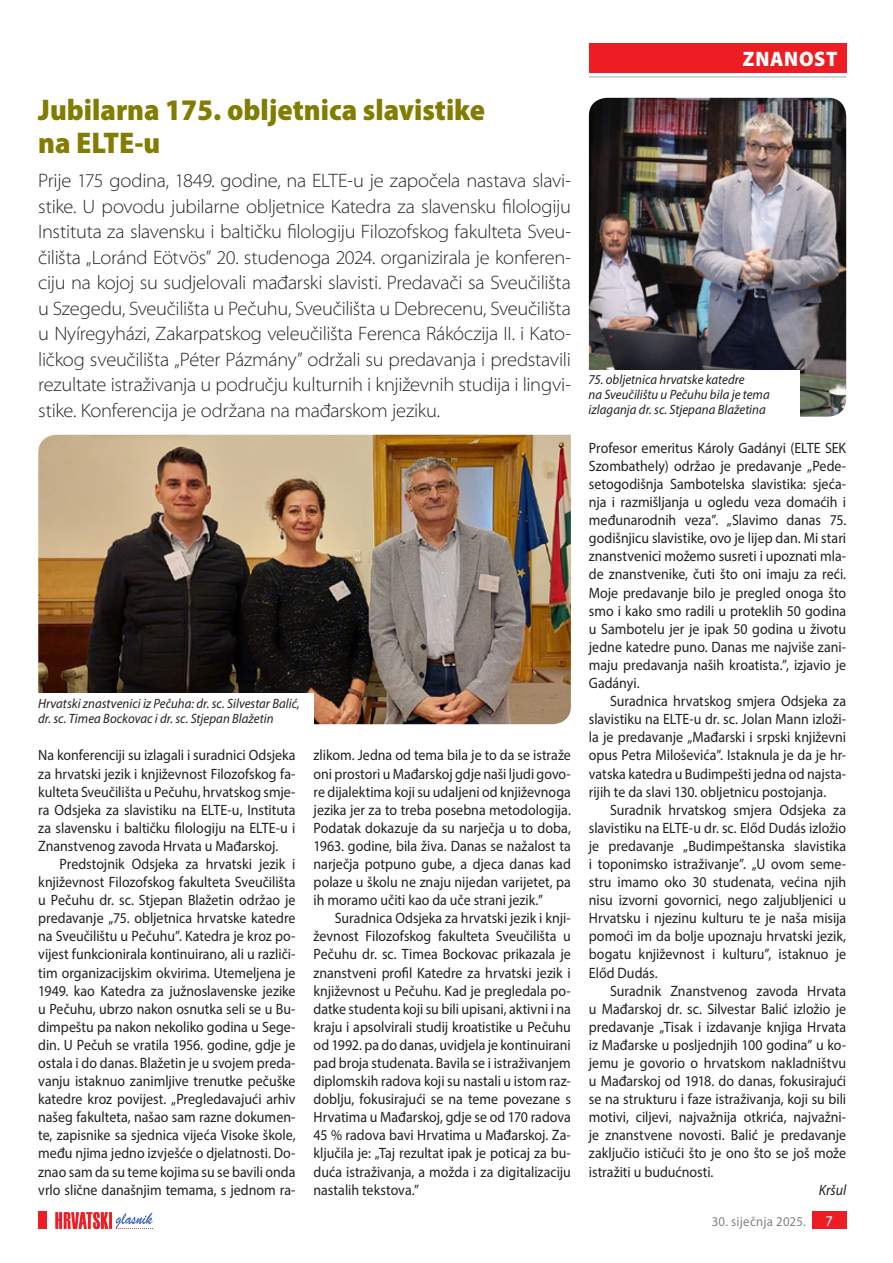
<style>
.page{position:relative;width:893px;height:1263px;background:#fff}
.page>*{position:absolute;margin:0;border:0;box-sizing:border-box;transform-origin:0 0}
.t1{font:900 semi-condensed 30px/33px "Myriad Pro";color:#827c00}
.t2{font:900 21px "Myriad Pro";color:#fff;scale:.95 1}
.t3{font:300 semi-expanded 19.5px/25.5px "Myriad Pro";letter-spacing:-.015em;color:#231f20;text-align:justify;scale:.95 1}
.t4{font:15px/18.1px "Myriad Pro";color:#231f20;text-align:justify;scale:.93 1}
.t5{font:italic 15px "Myriad Pro";color:#231f20;scale:.93 1}
.t6{font:15px "Myriad Pro";color:#fff;scale:.95 1}
.t7{font:italic 13.5px/15px "Myriad Pro";color:#231f20;scale:.95 1}
.t8{font:13.5px "Myriad Pro";letter-spacing:.02em;color:#808285;scale:.95 1}
</style>
<div class="page">
<hr style="left:589px;top:77px;width:257px;height:1px;background:#a8a9ad">
<div style="left:812px;top:1212px;width:34px;height:17px;background:#ee1d23"></div>
<div style="left:38px;top:1212px;width:9px;height:17px;background:#ee1d23"></div>
<svg style="left:55px;top:1212px;width:98px;height:17px"></svg>
<div style="left:589px;top:43px;width:257px;height:30px;background:#ee1d23"></div>
<img style="left:589px;top:98px;width:257px;height:319px">
<img style="left:38px;top:435px;width:533px;height:289px">
<div style="left:584px;top:370px;width:215px;height:65px;background:#fff"></div>
<div style="left:34px;top:693px;width:280px;height:49px;background:#fff"></div>
<h1 class="t1" style="left:38px;top:93px;width:448px">Jubilarna 175. obljetnica slavistike na ELTE</h1>
<h1 class="t1" style="left:134px;top:126px;width:27px">-u</h1>
<p class="t3" style="left:38px;top:168px;width:562px">Prije 175 godina, 1849. godine, na ELTE-u je započela nastava slavi&shy;stike. U povodu jubilarne obljetnice Katedra za slavensku filologiju Instituta za slavensku i baltičku filologiju Filozofskog fakulteta Sveu&shy;čilišta „Loránd Eötvös” 20. studenoga 2024. organizirala je konferen&shy;ciju na kojoj su sudjelovali mađarski slavisti. Predavači sa Sveučilišta u Szegedu, Sveučilišta u Pečuhu, Sveučilišta u Debrecenu, Sveučilišta u Nyíregyházi, Zakarpatskog veleučilišta Ferenca Rákóczija II. i Kato&shy;ličkog sveučilišta „Péter Pázmány” održali su predavanja i predstavili rezultate istraživanja u području kulturnih i književnih studija i lingvi&shy;stike. Konferencija je održana na mađarskom jeziku.</p>
<p class="t7" style="left:38px;top:695px;width:277px">Hrvatski znastvenici iz Pečuha: dr. sc. Silvestar Balić, dr. sc. Timea Bockovac i dr. sc. Stjepan Blažetin</p>
<p class="t4" style="left:38px;top:746px;width:278px">Na konferenciji su izlagali i suradnici Odsjeka za hrvatski jezik i književnost Filozofskog fa&shy;kulteta Sveučilišta u Pečuhu, hrvatskog smje&shy;ra Odsjeka za slavistiku na ELTE-u, Instituta za slavensku i baltičku filologiju na ELTE-u i Znanstvenog zavoda Hrvata u Mađarskoj.</p>
<p class="t4" style="left:38px;top:855px;width:278px;text-indent:21px">Predstojnik Odsjeka za hrvatski jezik i književnost Filozofskog fakulteta Sveučilišta u Pečuhu dr. sc. Stjepan Blažetin održao je predavanje „75. obljetnica hrvatske katedre na Sveučilištu u Pečuhu”. Katedra je kroz po&shy;vijest funkcionirala kontinuirano, ali u različi&shy;tim organizacijskim okvirima. Utemeljena je 1949. kao Katedra za južnoslavenske jezike u Pečuhu, ubrzo nakon osnutka seli se u Bu&shy;dimpeštu pa nakon nekoliko godina u Sege&shy;din. U Pečuh se vratila 1956. godine, gdje je ostala i do danas. Blažetin je u svojem preda&shy;vanju istaknuo zanimljive trenutke pečuške katedre kroz povijest. „Pregledavajući arhiv našeg fakulteta, našao sam razne dokumen&shy;te, zapisnike sa sjednica vijeća Visoke škole, među njima jedno izvješće o djelatnosti. Do&shy;znao sam da su teme kojima su se bavili onda vrlo slične današnjim temama, s jednom ra-</p>
<p class="t4" style="left:314px;top:746px;width:278px">zlikom. Jedna od tema bila je to da se istraže oni prostori u Mađarskoj gdje naši ljudi govo&shy;re dijalektima koji su udaljeni od književnoga jezika jer za to treba posebna metodologija.<br>Podatak dokazuje da su narječja u to doba, 1963. godine, bila živa. Danas se nažalost ta narječja potpuno gube, a djeca danas kad polaze u školu ne znaju nijedan varijetet, pa ih moramo učiti kao da uče strani jezik.”</p>
<p class="t4" style="left:314px;top:909px;width:278px;text-indent:21px">Suradnica Odsjeka za hrvatski jezik i knji&shy;ževnost Filozofskog fakulteta Sveučilišta u Pečuhu dr. sc. Timea Bockovac prikazala je znanstveni profil Katedre za hrvatski jezik i književnost u Pečuhu. Kad je pregledala po&shy;datke studenta koji su bili upisani, aktivni i na kraju i apsolvirali studij kroatistike u Pečuhu od 1992. pa do danas, uvidjela je kontinuirani pad broja studenata. Bavila se i istraživanjem diplomskih radova koji su nastali u istom raz&shy;doblju, fokusirajući se na teme povezane s Hrvatima u Mađarskoj, gdje se od 170 radova 45 % radova bavi Hrvatima u Mađarskoj. Za&shy;ključila je: „Taj rezultat ipak je poticaj za bu&shy;duća istraživanja, a možda i za digitalizaciju nastalih tekstova.”</p>
<h2 class="t2" style="left:743px;top:45px;width:30px">ZNANO</h2>
<h2 class="t2" style="left:814px;top:45px;width:25px">ST</h2>
<p class="t7" style="left:589px;top:372px;width:192px">75. obljetnica hrvatske katedre<br>na Sveučilištu u Pečuhu bila je tema izlaganja dr. sc. Stjepana Blažetina</p>
<p class="t4" style="left:589px;top:438px;width:278px">Profesor emeritus Károly Gadányi (ELTE SEK Szombathely) održao je predavanje „Pede&shy;setogodišnja Sambotelska slavistika: sjeća&shy;nja i razmišljanja u ogledu veza domaćih i međunarodnih veza”. „Slavimo danas 75. godišnjicu slavistike, ovo je lijep dan. Mi stari znanstvenici možemo susreti i upoznati mla&shy;de znanstvenike, čuti što oni imaju za reći.<br>Moje predavanje bilo je pregled onoga što smo i kako smo radili u proteklih 50 godina u Sambotelu jer je ipak 50 godina u životu jedne katedre puno. Danas me najviše zani&shy;maju predavanja naših kroatista.”, izjavio je Gadányi.</p>
<p class="t4" style="left:589px;top:692px;width:278px;text-indent:21px">Suradnica hrvatskog smjera Odsjeka za slavistiku na ELTE-u dr. sc. Jolan Mann izloži&shy;la je predavanje „Mađarski i srpski književni opus Petra Miloševića”. Istaknula je da je hr&shy;vatska katedra u Budimpešti jedna od najsta&shy;rijih te da slavi 130. obljetnicu postojanja.</p>
<p class="t4" style="left:589px;top:800px;width:278px;text-indent:21px">Suradnik hrvatskog smjera Odsjeka za slavistiku na ELTE-u dr. sc. Előd Dudás izložio je predavanje „Budimpeštanska slavistika i toponimsko istraživanje”. „U ovom seme&shy;stru imamo oko 30 studenata, većina njih nisu izvorni govornici, nego zaljubljenici u Hrvatsku i njezinu kulturu te je naša misija pomoći im da bolje upoznaju hrvatski jezik, bogatu književnost i kulturu”, istaknuo je Előd Dudás.</p>
<p class="t4" style="left:589px;top:981px;width:278px;text-indent:21px">Suradnik Znanstvenog zavoda Hrvata u Mađarskoj dr. sc. Silvestar Balić izložio je predavanje „Tisak i izdavanje knjiga Hrvata iz Mađarske u posljednjih 100 godina” u ko&shy;jemu je govorio o hrvatskom nakladništvu u Mađarskoj od 1918. do danas, fokusirajući se na strukturu i faze istraživanja, koji su bili motivi, ciljevi, najvažnija otkrića, najvažni&shy;je znanstvene novosti. Balić je predavanje zaključio ističući što je ono što se još može istražiti u budućnosti.</p>
<p class="t5" style="left:819px;top:1180px;width:31px">Kršul</p>
<p class="t8" style="left:712px;top:1213px;width:100px">30. siječnja 2025.</p>
<p class="t6" style="left:825px;top:1212px;width:9px">7</p>
</div>
